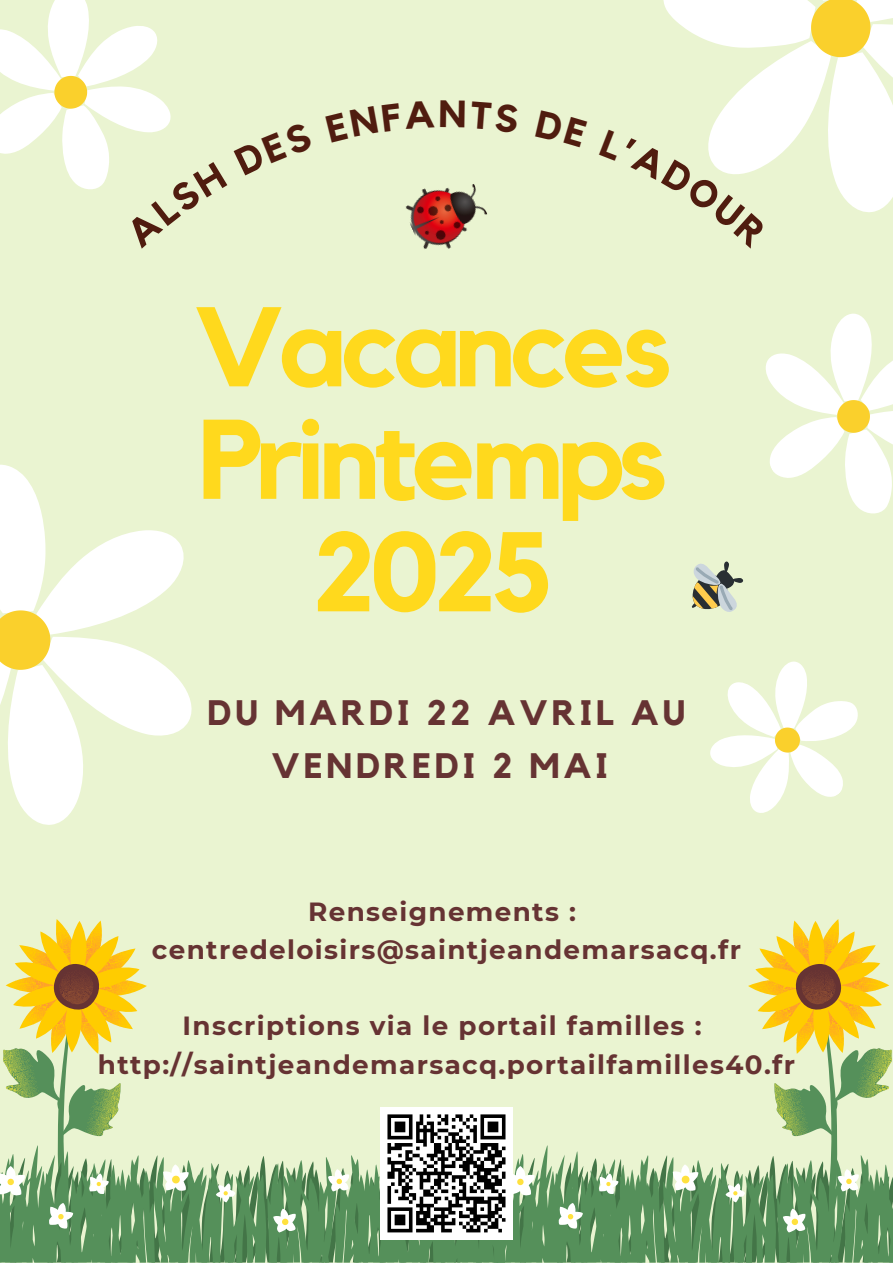
<style>
.page{position:relative;width:893px;height:1263px;background:#fff}
.page>*{position:absolute;margin:0;border:0;box-sizing:border-box;transform-origin:0 0}
.t1{font:700 111.68px/112.5px "Kollektif";letter-spacing:-.05em;color:#ffd91d;text-align:center}
.t2{font:700 35.25px/53.4px "Kollektif";letter-spacing:.11em;color:#633;text-align:center}
.t3{font:700 26.25px "Montserrat";letter-spacing:.05em;color:#633}
</style>
<div class="page">
<div style="left:0;top:0;width:892px;height:1262px;background:#eaf4d1"></div>
<img style="left:405px;top:184px;width:82px;height:65px">
<svg style="left:691px;top:561px;width:53px;height:51px"></svg>
<svg style="left:0;top:465px;width:192px;height:360px"></svg>
<svg style="left:765px;top:306px;width:128px;height:218px"></svg>
<svg style="left:710px;top:661px;width:148px;height:152px"></svg>
<svg style="left:0;top:919px;width:893px;height:343px"></svg>
<svg style="left:0;top:0;width:171px;height:190px"></svg>
<svg style="left:663px;top:0;width:230px;height:249px"></svg>
<p class="t1" style="left:194px;top:296px;width:479px">Vacances<br>Printemps<br>2025</p>
<h2 class="t2" style="left:207px;top:687px;width:479px">DU MARDI 22 AVRIL AU<br>VENDREDI 2 MAI</h2>
<p class="t3" style="left:308px;top:895px;width:269px">Renseignements :</p>
<p class="t3" style="left:152px;top:933px;width:590px">centredeloisirs@saintjeandemarsacq.fr</p>
<p class="t3" style="left:183px;top:1010px;width:520px">Inscriptions via le portail familles :</p>
<p class="t3" style="left:98px;top:1048px;width:699px">http://saintjeandemarsacq.portailfamilles40.fr</p>
</div>
